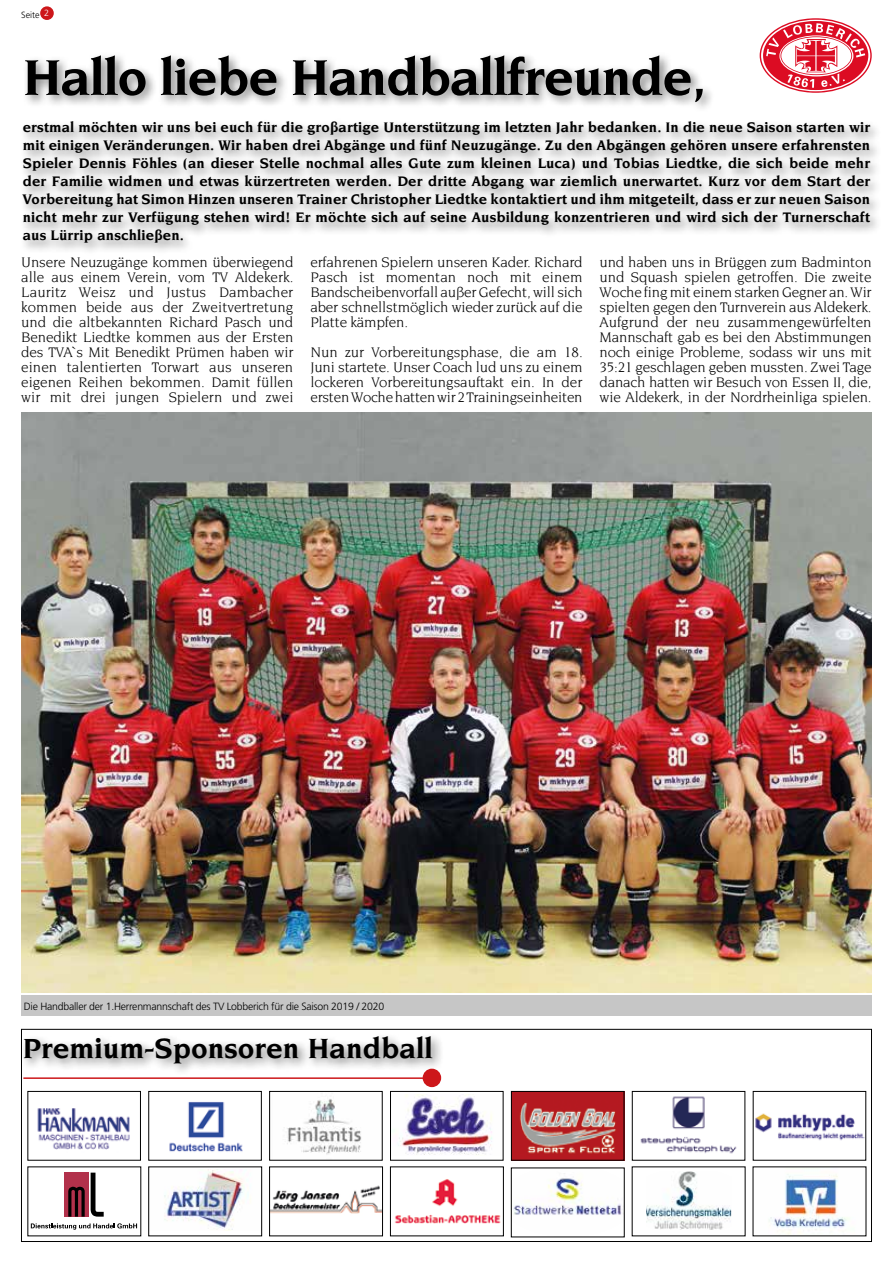
<style>
.page{position:relative;width:893px;height:1263px;background:#fff}
.page>*{position:absolute;margin:0;border:0;box-sizing:border-box;transform-origin:0 0}
.t1{font:700 54px "Novarese";letter-spacing:-.02em;color:#000}
.t2{font:700 30px "Novarese";color:#000}
.t3{font:15px/15px "Novarese";letter-spacing:-.01em;color:#000;text-align:justify}
.t4{font:700 15px/18px "Novarese";letter-spacing:.01em;color:#000;text-align:justify}
.t5{font:300 10.5px "Frutiger";letter-spacing:-.02em;color:#000}
.t6{font:300 9px "Frutiger";color:#000}
</style>
<div class="page">
<div style="left:21px;top:1029px;width:851px;height:213px;border:1px solid #000"></div>
<img style="left:37px;top:1108px;width:93px;height:42px">
<div style="left:28px;top:1091px;width:113px;height:69px;border:1px solid #000"></div>
<img style="left:169px;top:1102px;width:74px;height:50px">
<div style="left:149px;top:1091px;width:113px;height:69px;border:1px solid #000"></div>
<img style="left:287px;top:1099px;width:75px;height:56px">
<div style="left:269px;top:1091px;width:113px;height:69px;border:1px solid #000"></div>
<img style="left:398px;top:1094px;width:95px;height:61px">
<div style="left:390px;top:1091px;width:113px;height:69px;border:1px solid #000"></div>
<img style="left:513px;top:1093px;width:109px;height:65px">
<div style="left:511px;top:1091px;width:113px;height:69px;border:1px solid #000"></div>
<img style="left:640px;top:1096px;width:97px;height:58px">
<div style="left:632px;top:1091px;width:113px;height:69px;border:1px solid #000"></div>
<img style="left:755px;top:1113px;width:109px;height:28px">
<div style="left:753px;top:1091px;width:113px;height:69px;border:1px solid #000"></div>
<hr style="left:23px;top:1077px;width:409px;height:2px;background:#cd171a">
<div style="left:423px;top:1069px;width:17px;height:17px;background:#cd171a;border-radius:50%"></div>
<div style="left:423px;top:1069px;width:18px;height:18px;border:2px solid #cd171a;border-radius:50%"></div>
<div style="left:20px;top:1032px;width:424px;height:44px;background:#000;opacity:.5"></div>
<div style="left:64px;top:1172px;width:25px;height:44px;background:#b2314b"></div>
<svg style="left:68px;top:1187px;width:17px;height:29px"></svg>
<svg style="left:91px;top:1172px;width:13px;height:44px"></svg>
<svg style="left:31px;top:1223px;width:106px;height:7px"></svg>
<img style="left:164px;top:1169px;width:85px;height:61px">
<div style="left:148px;top:1167px;width:114px;height:69px;border:1px solid #000"></div>
<img style="left:271px;top:1185px;width:110px;height:29px">
<div style="left:269px;top:1167px;width:114px;height:69px;border:1px solid #000"></div>
<img style="left:394px;top:1179px;width:107px;height:45px">
<div style="left:390px;top:1167px;width:114px;height:69px;border:1px solid #000"></div>
<img style="left:513px;top:1173px;width:108px;height:42px">
<img style="left:646px;top:1171px;width:85px;height:59px">
<img style="left:769px;top:1174px;width:80px;height:60px">
<div style="left:21px;top:995px;width:851px;height:21px;background:#c6c6c6"></div>
<img style="left:21px;top:412px;width:851px;height:581px">
<div style="left:18px;top:51px;width:865px;height:205px;background:#000;opacity:.5"></div>
<svg style="left:760px;top:18px;width:112px;height:75px"></svg>
<div style="left:40px;top:6px;width:14px;height:14px;background:#cd171a;border-radius:50%"></div>
<p class="t6" style="left:21px;top:9px;width:30px">Seite <sup>2</sup></p>
<h1 class="t1" style="left:23px;top:47px;width:685px">Hallo liebe Handballfreunde,</h1>
<p class="t4" style="left:23px;top:118px;width:849px">erstmal möchten wir uns bei euch für die großartige Unterstützung im letzten Jahr bedanken. In die neue Saison starten wir mit einigen Veränderungen. Wir haben drei Abgänge und fünf Neuzugänge. Zu den Abgängen gehören unsere erfahrensten Spieler Dennis Föhles (an dieser Stelle nochmal alles Gute zum kleinen Luca) und Tobias Liedtke, die sich beide mehr der Familie widmen und etwas kürzertreten werden. Der dritte Abgang war ziemlich unerwartet. Kurz vor dem Start der Vorbereitung hat Simon Hinzen unseren Trainer Christopher Liedtke kontaktiert und ihm mitgeteilt, dass er zur neuen Saison nicht mehr zur Verfügung stehen wird! Er möchte sich auf seine Ausbildung konzentrieren und wird sich der Turnerschaft aus Lürrip anschließen.</p>
<p class="t3" style="left:21px;top:255px;width:274px">Unsere Neuzugänge kommen überwiegend alle aus einem Verein, vom TV Aldekerk.<br>Lauritz Weisz und Justus Dambacher kommen beide aus der Zweitvertretung und die altbekannten Richard Pasch und Benedikt Liedtke kommen aus der Ersten des TVA`s Mit Benedikt Prümen haben wir einen talentierten Torwart aus unseren eigenen Reihen bekommen. Damit füllen wir mit drei jungen Spielern und zwei</p>
<p class="t3" style="left:600px;top:255px;width:274px">und haben uns in Brüggen zum Badminton und Squash spielen getroffen. Die zweite Woche fing mit einem starken Gegner an. Wir spielten gegen den Turnverein aus Aldekerk.<br>Aufgrund der neu zusammengewürfelten Mannschaft gab es bei den Abstimmungen noch einige Probleme, sodass wir uns mit 35:21 geschlagen geben mussten. Zwei Tage danach hatten wir Besuch von Essen II, die, wie Aldekerk, in der Nordrheinliga spielen.</p>
<p class="t3" style="left:310px;top:255px;width:274px">erfahrenen Spielern unseren Kader. Richard Pasch ist momentan noch mit einem Bandscheibenvorfall außer Gefecht, will sich aber schnellstmöglich wieder zurück auf die Platte kämpfen.</p>
<p class="t3" style="left:310px;top:345px;width:274px">Nun zur Vorbereitungsphase, die am 18.<br>Juni startete. Unser Coach lud uns zu einem lockeren Vorbereitungsauftakt ein. In der ersten Woche hatten wir 2 Trainingseinheiten</p>
<p class="t5" style="left:24px;top:1000px;width:362px">Die Handballer der 1.Herrenmannschaft des TV Lobberich für die Saison 2019 / 2020</p>
<h2 class="t2" style="left:23px;top:1031px;width:412px">Premium-Sponsoren Handball</h2>
</div>
